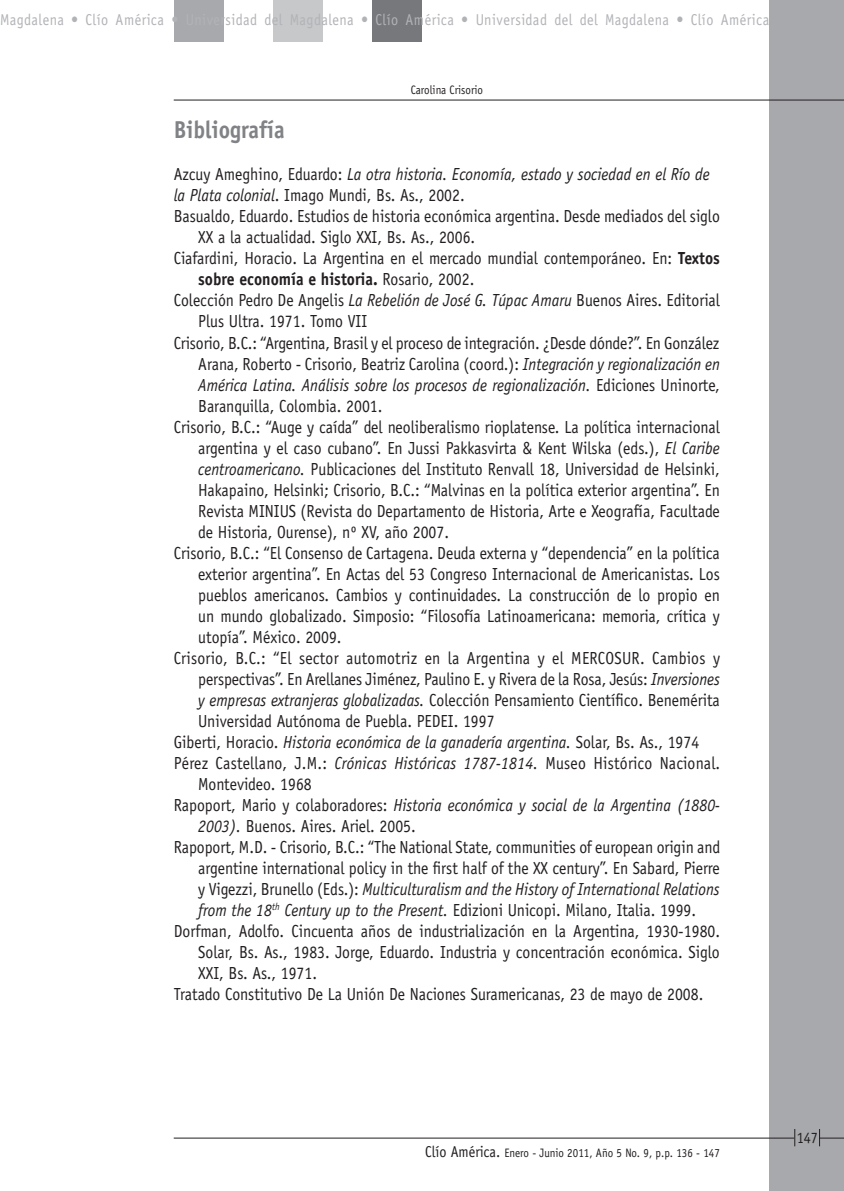
<style>
.page{position:relative;width:844px;height:1191px;background:#fff}
.page>*{position:absolute;margin:0;border:0;box-sizing:border-box;transform-origin:0 0}
.t1{font:700 24.5px "Officina Sans";color:#808285;scale:.9 1}
.t2{font:17.5px "Officina Sans";color:#231f20;scale:.9 1}
.t3{font:italic 17.5px "Officina Sans";color:#231f20;scale:.9 1}
.t4{font:700 17.5px "Officina Sans";color:#231f20;scale:.9 1}
.t5{font:15.75px "Officina Sans";letter-spacing:.035em;color:#b2b3b7;scale:.9 1}
.t6{font:15.75px "Officina Sans";color:#231f20;scale:.9 1}
.t7{font:12.25px "Officina Sans";color:#231f20;scale:.9 1}
.s1{font-style:normal}
.s2{font-style:italic}
.s3{font-weight:700}
.s4{font-weight:400}
.s5{font-size:15.75px}
</style>
<div class="page">
<div style="left:769px;top:0;width:74px;height:1191px;background:#a8a9ad"></div>
<div style="left:174px;top:0;width:49px;height:41px;background:#a8a9ad"></div>
<div style="left:372px;top:0;width:50px;height:41px;background:#76787b"></div>
<div style="left:273px;top:0;width:49px;height:41px;background:#c7c8ca"></div>
<hr style="left:174px;top:1137px;width:620px;height:1px;background:#231f20">
<svg style="left:794px;top:1129px;width:1px;height:17px"></svg>
<svg style="left:819px;top:1129px;width:24px;height:17px"></svg>
<hr style="left:174px;top:100px;width:669px;height:1px;background:#231f20">
<p class="t5" style="left:0;top:11px;width:856px">Magdalena • Clío América • Universidad del Magdalena • Clío América • Universidad del del Magdalena • Clío América</p>
<p class="t7" style="left:410px;top:82px;width:82px">Carolina Crisorio</p>
<h1 class="t1" style="left:174px;top:115px;width:125px">Bibliografía</h1>
<p class="t3" style="left:174px;top:164px;width:597px"><span class="s1">Azcuy Ameghino, Eduardo:</span> La otra historia. Economía, estado y sociedad en el Río de</p>
<p class="t2" style="left:174px;top:185px;width:325px"><span class="s2">la Plata colonial</span>. Imago Mundi, Bs. As., 2002.</p>
<p class="t2" style="left:174px;top:206px;width:608px">Basualdo, Eduardo. Estudios de historia económica argentina. Desde mediados del siglo</p>
<p class="t2" style="left:198px;top:227px;width:309px">XX a la actualidad. Siglo XXI, Bs. As., 2006.</p>
<p class="t2" style="left:174px;top:248px;width:608px">Ciafardini, Horacio. La Argentina en el mercado mundial contemporáneo. En: <span class="s3">Textos</span></p>
<p class="t4" style="left:198px;top:268px;width:308px">sobre economía e historia. <span class="s4">Rosario, 2002.</span></p>
<p class="t2" style="left:174px;top:290px;width:608px">Colección Pedro De Angelis <span class="s2">La Rebelión de José G. Túpac Amaru</span> Buenos Aires. Editorial</p>
<p class="t2" style="left:198px;top:311px;width:189px">Plus Ultra. 1971. Tomo VII</p>
<p class="t2" style="left:174px;top:332px;width:607px">Crisorio, B.C.: “Argentina, Brasil y el proceso de integración. ¿Desde dónde?”. En González</p>
<p class="t2" style="left:198px;top:353px;width:581px">Arana, Roberto - Crisorio, Beatriz Carolina (coord.): <span class="s2">Integración y regionalización en</span></p>
<p class="t3" style="left:198px;top:374px;width:581px">América Latina. Análisis sobre los procesos de regionalización. <span class="s1">Ediciones Uninorte,</span></p>
<p class="t2" style="left:198px;top:395px;width:206px">Baranquilla, Colombia. 2001.</p>
<p class="t2" style="left:174px;top:416px;width:608px">Crisorio, B.C.: “Auge y caída” del neoliberalismo rioplatense. La política internacional</p>
<p class="t2" style="left:198px;top:437px;width:581px">argentina y el caso cubano”. En Jussi Pakkasvirta &amp; Kent Wilska (eds.), <span class="s2">El Caribe</span></p>
<p class="t2" style="left:198px;top:458px;width:581px"><span class="s2">centroamericano.</span> Publicaciones del Instituto Renvall 18, Universidad de Helsinki,</p>
<p class="t2" style="left:198px;top:479px;width:581px">Hakapaino, Helsinki; Crisorio, B.C.: “Malvinas en la política exterior argentina”. En</p>
<p class="t2" style="left:198px;top:500px;width:581px">Revista MINIUS (Revista do Departamento de Historia, Arte e Xeografía, Facultade</p>
<p class="t2" style="left:198px;top:521px;width:280px">de Historia, Ourense), nº XV, año 2007.</p>
<p class="t2" style="left:174px;top:542px;width:608px">Crisorio, B.C.: “El Consenso de Cartagena. Deuda externa y “dependencia” en la política</p>
<p class="t2" style="left:198px;top:563px;width:581px">exterior argentina”. En Actas del 53 Congreso Internacional de Americanistas. Los</p>
<p class="t2" style="left:198px;top:584px;width:581px">pueblos americanos. Cambios y continuidades. La construcción de lo propio en</p>
<p class="t2" style="left:198px;top:605px;width:581px">un mundo globalizado. Simposio: “Filosofía Latinoamericana: memoria, crítica y</p>
<p class="t2" style="left:198px;top:626px;width:161px">utopía”. México. 2009.</p>
<p class="t2" style="left:174px;top:647px;width:608px">Crisorio, B.C.: “El sector automotriz en la Argentina y el MERCOSUR. Cambios y</p>
<p class="t2" style="left:198px;top:668px;width:581px">perspectivas”. En Arellanes Jiménez, Paulino E. y Rivera de la Rosa, Jesús: <span class="s2">Inversiones</span></p>
<p class="t2" style="left:198px;top:689px;width:581px"><span class="s2">y empresas extranjeras globalizadas.</span> Colección Pensamiento Científico. Benemérita</p>
<p class="t2" style="left:198px;top:710px;width:330px">Universidad Autónoma de Puebla. PEDEI. 1997</p>
<p class="t3" style="left:174px;top:731px;width:585px"><span class="s1">Giberti, Horacio.</span> Historia económica de la ganadería argentina. <span class="s1">Solar, Bs. As., 1974</span></p>
<p class="t2" style="left:174px;top:752px;width:608px">Pérez Castellano, J.M.: <span class="s2">Crónicas Históricas 1787-1814.</span> Museo Histórico Nacional.</p>
<p class="t2" style="left:198px;top:773px;width:128px">Montevideo. 1968</p>
<p class="t3" style="left:174px;top:794px;width:608px"><span class="s1">Rapoport, Mario y colaboradores:</span> Historia económica y social de la Argentina (1880-</p>
<p class="t2" style="left:198px;top:815px;width:243px"><span class="s2">2003).</span> Buenos. Aires. Ariel. 2005.</p>
<p class="t2" style="left:174px;top:836px;width:608px">Rapoport, M.D. - Crisorio, B.C.: “The National State, communities of european origin and</p>
<p class="t2" style="left:198px;top:857px;width:581px">argentine international policy in the first half of the XX century”. En Sabard, Pierre</p>
<p class="t3" style="left:198px;top:878px;width:581px"><span class="s1">y Vigezzi, Brunello (Eds.):</span> Multiculturalism and the History of International Relations</p>
<p class="t2" style="left:198px;top:899px;width:554px"><span class="s2">from the 18</span><sup>th</sup> <span class="s2">Century up to the Present.</span> Edizioni Unicopi. Milano, Italia. 1999.</p>
<p class="t2" style="left:174px;top:920px;width:608px">Dorfman, Adolfo. Cincuenta años de industrialización en la Argentina, 1930-1980.</p>
<p class="t2" style="left:198px;top:941px;width:581px">Solar, Bs. As., 1983. Jorge, Eduardo. Industria y concentración económica. Siglo</p>
<p class="t2" style="left:198px;top:962px;width:133px">XXI, Bs. As., 1971.</p>
<p class="t2" style="left:174px;top:983px;width:590px">Tratado Constitutivo De La Unión De Naciones Suramericanas, 23 de mayo de 2008.</p>
<p class="t7" style="left:425px;top:1145px;width:329px"><span class="s5">Clío América.</span> Enero - Junio 2011, Año 5 No. 9, p.p. 136 - 147</p>
<p class="t6" style="left:796px;top:1128px;width:25px">147</p>
</div>
